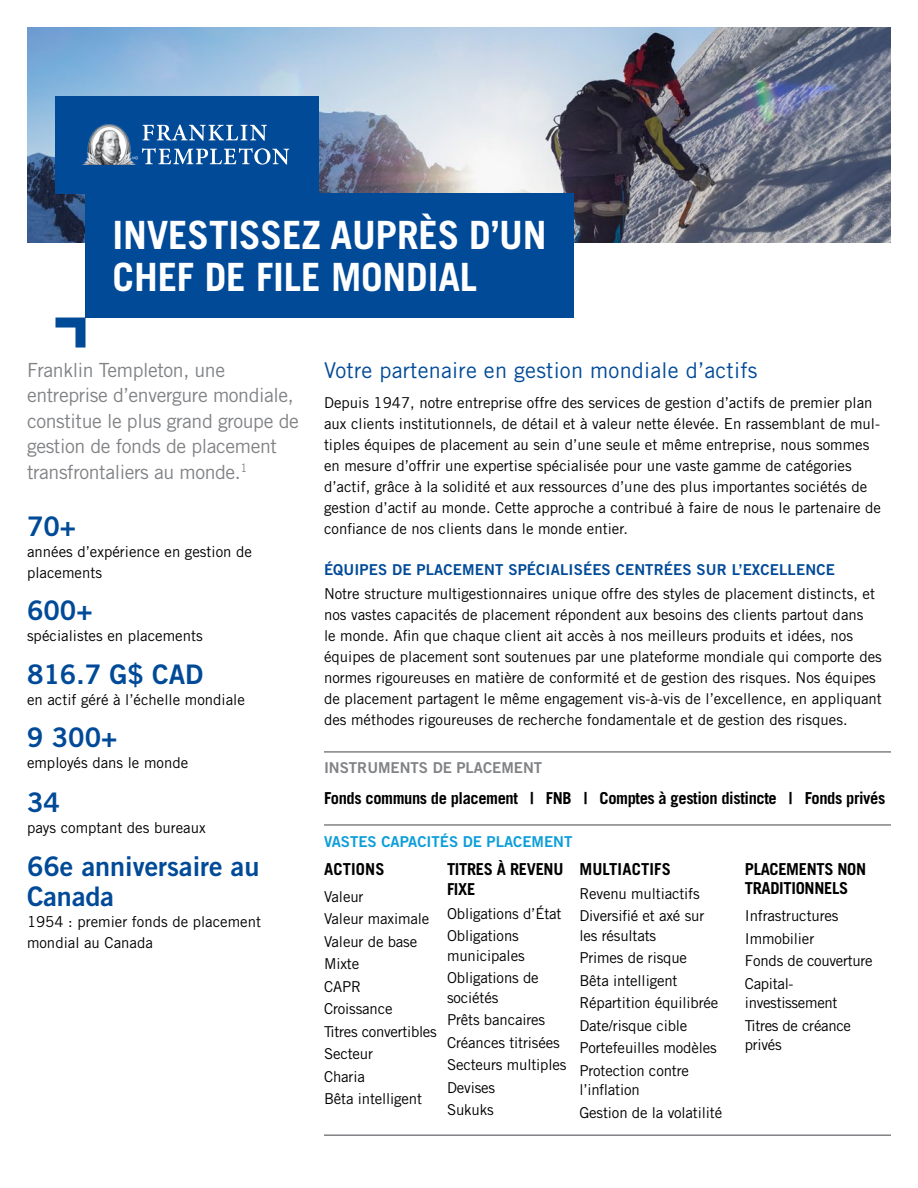
<style>
.page{position:relative;width:918px;height:1188px;background:#fff}
.page>*{position:absolute;margin:0;border:0;box-sizing:border-box;transform-origin:0 0}
.t1{font:700 39px/42px "Trade Gothic LT Std";letter-spacing:-.005em;color:#fff}
.t2{font:27px/30px "Trade Gothic LT Std Bd 2";color:#004a98}
.t3{font:21.75px "Trade Gothic LT Std";letter-spacing:.01em;color:#004a98}
.t4{font:19.5px/25.5px "Trade Gothic LT Std";letter-spacing:-.02em;color:#808285}
.t5{font:700 16.5px/19.8px "Trade Gothic LT Std";letter-spacing:-.02em;color:#000}
.t6{font:700 16.5px "Trade Gothic LT Std";letter-spacing:.01em;color:#000}
.t7{font:15px/22.5px "Trade Gothic LT Std";color:#000}
.t8{font:15px "Trade Gothic LT Std Bd 2";letter-spacing:.01em;color:#004a98}
.t9{font:15px/22.5px "Trade Gothic LT Std";letter-spacing:-.02em;color:#000}
.t10{font:15px "Trade Gothic LT Std Bd 2";color:#0c9ed9}
.t11{font:15px "Trade Gothic LT Std Bd 2";color:#808285}
</style>
<div class="page">
<hr style="left:324px;top:751px;width:567px;height:2px;background:#808285">
<hr style="left:324px;top:824px;width:567px;height:2px;background:#808285">
<hr style="left:324px;top:1134px;width:567px;height:2px;background:#808285">
<img style="left:27px;top:27px;width:864px;height:216px">
<svg style="left:56px;top:318px;width:30px;height:30px"></svg>
<div style="left:56px;top:96px;width:263px;height:98px;background:#004a98"></div>
<img style="left:83px;top:124px;width:50px;height:40px">
<svg style="left:143px;top:124px;width:124px;height:17px"></svg>
<svg style="left:133px;top:148px;width:156px;height:17px"></svg>
<div style="left:86px;top:194px;width:488px;height:124px;background:#004a98"></div>
<h1 class="t1" style="left:113px;top:213px;width:436px">INVESTISSEZ AUPRÈS D’UN<br>CHEF DE FILE MONDIAL</h1>
<h3 class="t4" style="left:27px;top:357px;width:273px">Franklin Templeton, une entreprise d’envergure mondiale, constitue le plus grand groupe de gestion de fonds de placement transfrontaliers au monde.<sup>1</sup></h3>
<h2 class="t2" style="left:27px;top:511px;width:51px">70+</h2>
<p class="t7" style="left:27px;top:541px;width:226px;line-height:21px">années d’expérience en gestion de placements</p>
<h2 class="t2" style="left:27px;top:595px;width:67px">600+</h2>
<p class="t7" style="left:27px;top:624px;width:177px">spécialistes en placements</p>
<h2 class="t2" style="left:27px;top:659px;width:178px">816.7 G$ CAD</h2>
<p class="t7" style="left:27px;top:689px;width:219px">en actif géré à l’échelle mondiale</p>
<h2 class="t2" style="left:27px;top:722px;width:92px">9 300+</h2>
<p class="t7" style="left:27px;top:752px;width:163px">employés dans le monde</p>
<h2 class="t2" style="left:27px;top:787px;width:34px">34</h2>
<p class="t7" style="left:27px;top:816px;width:180px">pays comptant des bureaux</p>
<h2 class="t2" style="left:27px;top:851px;width:234px">66e anniversaire au<br>Canada</h2>
<p class="t7" style="left:27px;top:911px;width:236px;line-height:21px">1954 : premier fonds de placement mondial au Canada</p>
<h3 class="t3" style="left:324px;top:358px;width:435px">Votre partenaire en gestion mondiale d’actifs</h3>
<p class="t7" style="left:324px;top:392px;width:559px;line-height:21px">Depuis 1947, notre entreprise offre des services de gestion d’actifs de premier plan aux clients institutionnels, de détail et à valeur nette élevée. En rassemblant de mul&shy;tiples équipes de placement au sein d’une seule et même entreprise, nous sommes en mesure d’offrir une expertise spécialisée pour une vaste gamme de catégories d’actif, grâce à la solidité et aux ressources d’une des plus importantes sociétés de gestion d’actif au monde. Cette approche a contribué à faire de nous le partenaire de confiance de nos clients dans le monde entier.</p>
<p class="t8" style="left:324px;top:560px;width:512px">ÉQUIPES DE PLACEMENT SPÉCIALISÉES CENTRÉES SUR L’EXCELLENCE</p>
<p class="t7" style="left:324px;top:583px;width:559px;line-height:21px">Notre structure multigestionnaires unique offre des styles de placement distincts, et nos vastes capacités de placement répondent aux besoins des clients partout dans<br>le monde. Afin que chaque client ait accès à nos meilleurs produits et idées, nos équipes de placement sont soutenues par une plateforme mondiale qui comporte des normes rigoureuses en matière de conformité et de gestion des risques. Nos équipes de placement partagent le même engagement vis-à-vis de l’excellence, en appliquant des méthodes rigoureuses de recherche fondamentale et de gestion des risques.</p>
<p class="t11" style="left:324px;top:758px;width:220px">INSTRUMENTS DE PLACEMENT</p>
<p class="t5" style="left:324px;top:788px;width:563px">Fonds communs de placement | FNB | Comptes à gestion distincte | Fonds privés</p>
<p class="t10" style="left:324px;top:833px;width:250px">VASTES CAPACITÉS DE PLACEMENT</p>
<p class="t6" style="left:324px;top:859px;width:62px">ACTIONS</p>
<p class="t7" style="left:324px;top:885px;width:114px">Valeur<br>Valeur maximale<br>Valeur de base<br>Mixte<br>CAPR<br>Croissance<br>Titres convertibles<br>Secteur<br>Charia<br>Bêta intelligent</p>
<p class="t5" style="left:447px;top:859px;width:118px">TITRES À REVENU<br>FIXE</p>
<p class="t7" style="left:447px;top:902px;width:116px">Obligations d’État<br>Obligations</p>
<p class="t7" style="left:447px;top:944px;width:93px">municipales<br>Obligations de</p>
<p class="t7" style="left:447px;top:986px;width:121px">sociétés<br>Prêts bancaires<br>Créances titrisées<br>Secteurs multiples<br>Devises<br>Sukuks</p>
<p class="t6" style="left:579px;top:859px;width:93px">MULTIACTIFS</p>
<p class="t7" style="left:579px;top:882px;width:127px">Revenu multiactifs<br>Diversifié et axé sur</p>
<p class="t7" style="left:579px;top:924px;width:140px">les résultats<br>Primes de risque<br>Bêta intelligent<br>Répartition équilibrée<br>Date/risque cible<br>Portefeuilles modèles<br>Protection contre</p>
<p class="t7" style="left:579px;top:1079px;width:144px">l’inflation<br>Gestion de la volatilité</p>
<p class="t5" style="left:745px;top:859px;width:123px">PLACEMENTS NON<br>TRADITIONNELS</p>
<p class="t7" style="left:745px;top:905px;width:129px">Infrastructures<br>Immobilier<br>Fonds de couverture<br>Capital-</p>
<p class="t9" style="left:745px;top:992px;width:108px">investissement<br>Titres de créance</p>
<p class="t7" style="left:745px;top:1034px;width:38px">privés</p>
</div>
